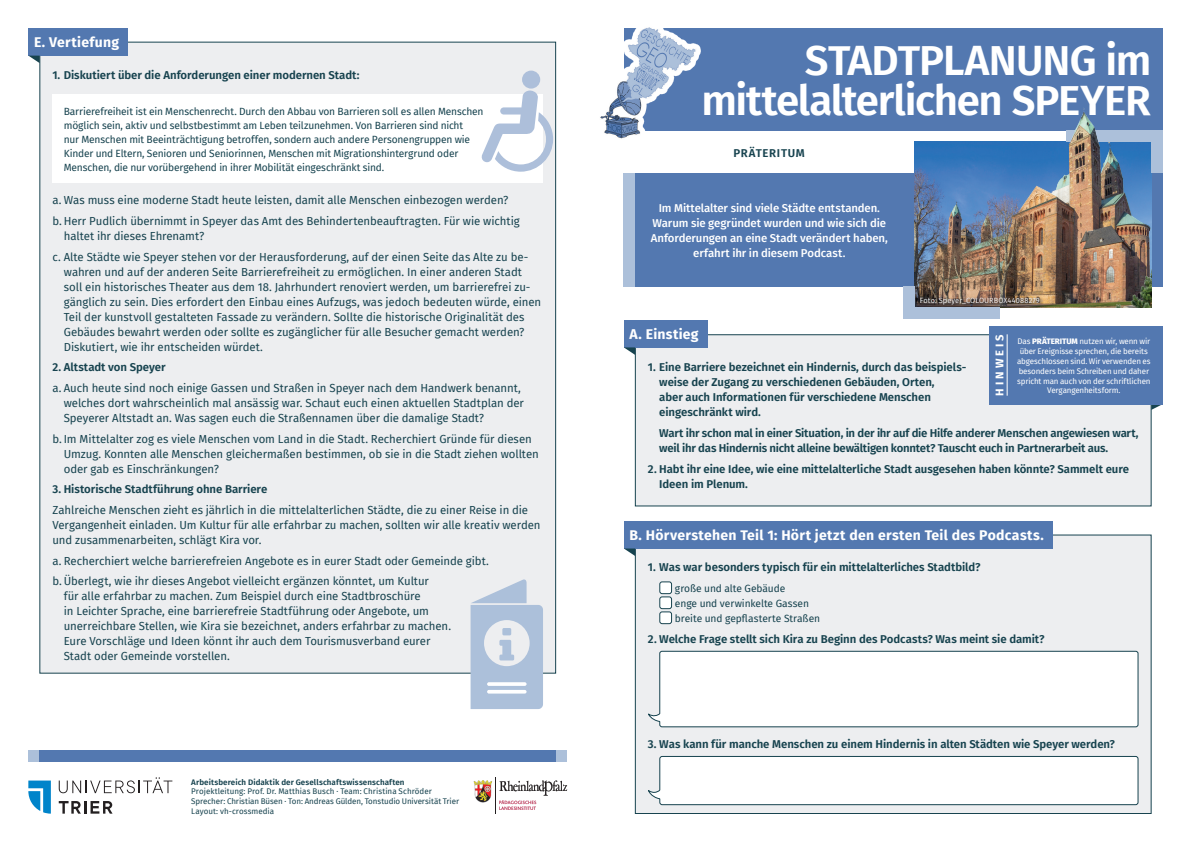
<style>
.page{position:relative;width:1191px;height:842px;background:#fff}
.page>*{position:absolute;margin:0;border:0;box-sizing:border-box;transform-origin:0 0}
.t1{font:600 42px/40px "Fira Sans";letter-spacing:-.025em;color:#fff;text-align:right}
.t2{font:700 14px "Fira Sans";letter-spacing:.02em;color:#fff}
.t3{font:11.4px/15px "Fira Sans";letter-spacing:-.01em;color:#17434f}
.t4{font:600 11.4px/15px "Fira Sans";letter-spacing:-.01em;color:#17434f}
.t5{font:500 11.4px/15px "Fira Sans";letter-spacing:-.01em;color:#fff;text-align:center}
.t6{font:600 11.4px "Fira Sans";letter-spacing:.06em;color:#17434f}
.t7{font:700 11.2px "Fira Sans";letter-spacing:.265em;color:#fff}
.t8{font:10.2px/14px "Fira Sans";letter-spacing:-.015em;color:#17434f}
.t9{font:8px/9.8px "Fira Sans";letter-spacing:-.02em;color:#fff;text-align:center}
.t10{font:8px/9.6px "Fira Sans";color:#17434f}
.t11{font:600 8px "Fira Sans";letter-spacing:.01em;color:#17434f}
.t12{font:7.4px "Fira Sans";letter-spacing:.015em;color:#edeef0}
.s1{font-weight:800}
</style>
<div class="page">
<svg style="left:480px;top:777px;width:87px;height:37px"></svg>
<img style="left:474px;top:780px;width:18px;height:22px">
<svg style="left:28px;top:780px;width:23px;height:34px"></svg>
<svg style="left:59px;top:777px;width:113px;height:16px"></svg>
<svg style="left:59px;top:801px;width:54px;height:13px"></svg>
<div style="left:28px;top:750px;width:539px;height:12px;background:#acc0da"></div>
<div style="left:40px;top:750px;width:516px;height:12px;background:#5378b0"></div>
<div style="left:635px;top:535px;width:516px;height:279px;background:#edeef0;border:1px solid #17434f"></div>
<div style="left:660px;top:582px;width:11px;height:12px;background:#fff;border-radius:2px"></div>
<div style="left:659px;top:581px;width:13px;height:13px;border:1px solid #17434f;border-radius:2px"></div>
<div style="left:660px;top:597px;width:11px;height:12px;background:#fff;border-radius:2px"></div>
<div style="left:659px;top:596px;width:13px;height:13px;border:1px solid #17434f;border-radius:2px"></div>
<div style="left:660px;top:612px;width:11px;height:12px;background:#fff;border-radius:2px"></div>
<div style="left:659px;top:611px;width:13px;height:13px;border:1px solid #17434f;border-radius:2px"></div>
<svg style="left:648px;top:650px;width:491px;height:78px;background:#f7f8f9"></svg>
<svg style="left:648px;top:755px;width:491px;height:51px;background:#f3f5f6"></svg>
<div style="left:635px;top:335px;width:516px;height:171px;background:#edeef0"></div>
<div style="left:624px;top:320px;width:83px;height:27px;background:#5378b0"></div>
<div style="left:624px;top:28px;width:538px;height:102px;background:#5378b0"></div>
<div style="left:624px;top:521px;width:428px;height:27px;background:#5378b0"></div>
<svg style="left:624px;top:347px;width:11px;height:8px"></svg>
<svg style="left:624px;top:548px;width:11px;height:8px"></svg>
<div style="left:635px;top:173px;width:527px;height:113px;background:#5378b0"></div>
<img style="left:600px;top:27px;width:114px;height:112px">
<img style="left:914px;top:286px;width:237px;height:22px">
<div style="left:903px;top:286px;width:11px;height:33px;background:#acc0da"></div>
<div style="left:1151px;top:130px;width:11px;height:43px;background:#acc0da"></div>
<div style="left:623px;top:173px;width:12px;height:113px;background:#acc0da"></div>
<div style="left:914px;top:308px;width:85px;height:11px;background:#acc0da"></div>
<svg style="left:918px;top:296px;width:125px;height:12px"></svg>
<div style="left:40px;top:42px;width:516px;height:631px;background:#edeef0"></div>
<div style="left:28px;top:28px;width:100px;height:28px;background:#5378b0"></div>
<svg style="left:29px;top:56px;width:11px;height:7px"></svg>
<img style="left:914px;top:108px;width:237px;height:178px">
<svg style="left:470px;top:579px;width:73px;height:130px"></svg>
<div style="left:52px;top:94px;width:491px;height:88px;background:#fff"></div>
<svg style="left:481px;top:71px;width:72px;height:101px"></svg>
<svg style="left:1151px;top:404px;width:11px;height:6px"></svg>
<div style="left:989px;top:326px;width:173px;height:78px;background:#5378b0"></div>
<hr style="left:1006px;top:334px;width:1px;height:62px;background:#fff">
<p class="t2" style="left:34px;top:30px;width:86px">E. Vertiefung</p>
<p class="t4" style="left:52px;top:66px;width:308px">1. Diskutiert über die Anforderungen einer modernen Stadt:</p>
<p class="t8" style="left:64px;top:104px;width:421px">Barrierefreiheit ist ein Menschenrecht. Durch den Abbau von Barrieren soll es allen Menschen möglich sein, aktiv und selbstbestimmt am Leben teilzunehmen. Von Barrieren sind nicht<br>nur Menschen mit Beeinträchtigung betroffen, sondern auch andere Personengruppen wie Kinder und Eltern, Senioren und Seniorinnen, Menschen mit Migrationshintergrund oder Menschen, die nur vorübergehend in ihrer Mobilität eingeschränkt sind.</p>
<p class="t3" style="left:52px;top:190px;width:469px;line-height:20.7px">a. Was muss eine moderne Stadt heute leisten, damit alle Menschen einbezogen werden? b. Herr Pudlich übernimmt in Speyer das Amt des Behindertenbeauftragten. Für wie wichtig</p>
<p class="t3" style="left:52px;top:225px;width:477px;line-height:20.7px;text-indent:11px">haltet ihr dieses Ehrenamt?<br>c. Alte Städte wie Speyer stehen vor der Herausforderung, auf der einen Seite das Alte zu be-</p>
<p class="t3" style="left:64px;top:264px;width:479px">wahren und auf der anderen Seite Barrierefreiheit zu ermöglichen. In einer anderen Stadt soll ein historisches Theater aus dem 18. Jahrhundert renoviert werden, um barrierefrei zu&shy;gänglich zu sein. Dies erfordert den Einbau eines Aufzugs, was jedoch bedeuten würde, einen Teil der kunstvoll gestalteten Fassade zu verändern. Sollte die historische Originalität des Gebäudes bewahrt werden oder sollte es zugänglicher für alle Besucher gemacht werden?<br>Diskutiert, wie ihr entscheiden würdet.</p>
<p class="t4" style="left:52px;top:359px;width:115px">2. Altstadt von Speyer</p>
<p class="t3" style="left:64px;top:380px;width:461px;text-indent:-11px">a. Auch heute sind noch einige Gassen und Straßen in Speyer nach dem Handwerk benannt, welches dort wahrscheinlich mal ansässig war. Schaut euch einen aktuellen Stadtplan der<br>Speyerer Altstadt an. Was sagen euch die Straßennamen über die damalige Stadt?</p>
<p class="t3" style="left:64px;top:431px;width:476px;text-indent:-11px">b. Im Mittelalter zog es viele Menschen vom Land in die Stadt. Recherchiert Gründe für diesen<br>Umzug. Konnten alle Menschen gleichermaßen bestimmen, ob sie in die Stadt ziehen wollten oder gab es Einschränkungen?</p>
<p class="t4" style="left:52px;top:481px;width:216px">3. Historische Stadtführung ohne Barriere</p>
<p class="t3" style="left:52px;top:502px;width:489px">Zahlreiche Menschen zieht es jährlich in die mittelalterlichen Städte, die zu einer Reise in die<br>Vergangenheit einladen. Um Kultur für alle erfahrbar zu machen, sollten wir alle kreativ werden und zusammenarbeiten, schlägt Kira vor.</p>
<p class="t3" style="left:52px;top:550px;width:438px;line-height:20.7px">a. Recherchiert welche barrierefreien Angebote es in eurer Stadt oder Gemeinde gibt. b. Überlegt, wie ihr dieses Angebot vielleicht ergänzen könntet, um Kultur</p>
<p class="t3" style="left:64px;top:588px;width:389px">für alle erfahrbar zu machen. Zum Beispiel durch eine Stadtbroschüre<br>in Leichter Sprache, eine barrierefreie Stadtführung oder Angebote, um unerreichbare Stellen, wie Kira sie bezeichnet, anders erfahrbar zu machen.<br>Eure Vorschläge und Ideen könnt ihr auch dem Tourismusverband eurer Stadt oder Gemeinde vorstellen.</p>
<p class="t11" style="left:191px;top:775px;width:215px">Arbeitsbereich Didaktik der Gesellschaftswissenschaften</p>
<p class="t10" style="left:191px;top:787px;width:269px">Projektleitung: Prof. Dr. Matthias Busch · Team: Christina Schröder<br>Sprecher: Christian Büsen · Ton: Andreas Gülden, Tonstudio Universität Trier<br>Layout: vh-crossmedia</p>
<h1 class="t1" style="left:701px;top:38px;width:451px">STADTPLANUNG im mittelalterlichen SPEYER</h1>
<p class="t6" style="left:733px;top:144px;width:73px">PRÄTERITUM</p>
<p class="t5" style="left:651px;top:200px;width:239px">Im Mittelalter sind viele Städte entstanden.<br>Warum sie gegründet wurden und wie sich die Anforderungen an eine Stadt verändert haben, erfahrt ihr in diesem Podcast.</p>
<p class="t12" style="left:919px;top:295px;width:122px">Foto: Speyer_COLOURBOX44088279</p>
<p class="t2" style="left:629px;top:322px;width:71px">A. Einstieg</p>
<p class="t7" style="left:990px;top:396px;width:63px;rotate:-90deg">HINWEIS</p>
<p class="t9" style="left:1017px;top:336px;width:135px">Das <span class="s1">PRÄTERITUM</span> nutzen wir, wenn wir über Ereignisse sprechen, die bereits abgeschlossen sind. Wir verwenden es besonders beim Schreiben und daher spricht man auch von der schriftlichen Vergangenheitsform.</p>
<p class="t4" style="left:659px;top:359px;width:308px;text-indent:-11px">1. Eine Barriere bezeichnet ein Hindernis, durch das beispiels&shy;weise der Zugang zu verschiedenen Gebäuden, Orten,<br>aber auch Informationen für verschiedene Menschen eingeschränkt wird.</p>
<p class="t4" style="left:659px;top:425px;width:481px">Wart ihr schon mal in einer Situation, in der ihr auf die Hilfe anderer Menschen angewiesen wart, weil ihr das Hindernis nicht alleine bewältigen konntet? Tauscht euch in Partnerarbeit aus.</p>
<p class="t4" style="left:659px;top:460px;width:471px;text-indent:-11px">2. Habt ihr eine Idee, wie eine mittelalterliche Stadt ausgesehen haben könnte? Sammelt eure<br>Ideen im Plenum.</p>
<p class="t2" style="left:629px;top:523px;width:416px">B. Hörverstehen Teil 1: Hört jetzt den ersten Teil des Podcasts.</p>
<p class="t4" style="left:648px;top:559px;width:334px">1. Was war besonders typisch für ein mittelalterliches Stadtbild?</p>
<p class="t8" style="left:675px;top:581px;width:147px;line-height:15px">große und alte Gebäude<br>enge und verwinkelte Gassen breite und gepflasterte Straßen</p>
<p class="t4" style="left:648px;top:631px;width:398px">2. Welche Frage stellt sich Kira zu Beginn des Podcasts? Was meint sie damit?</p>
<p class="t4" style="left:648px;top:736px;width:468px">3. Was kann für manche Menschen zu einem Hindernis in alten Städten wie Speyer werden?</p>
</div>
